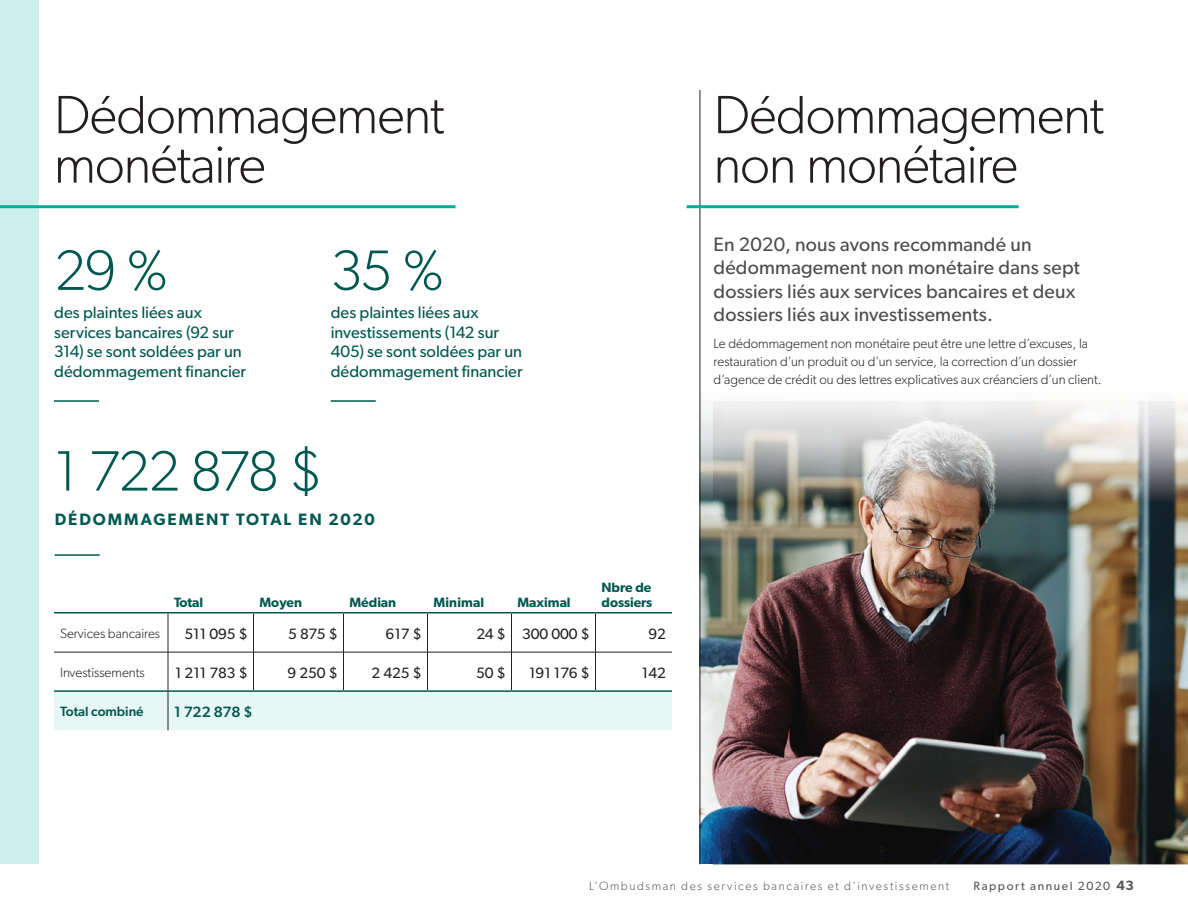
<style>
.page{position:relative;width:1188px;height:918px;background:#fff}
.page>*{position:absolute;margin:0;border:0;box-sizing:border-box;transform-origin:0 0}
.Green_Large_Text{font:300 57px "Gibson";letter-spacing:-.04em;color:#005850}
.H1-Page{font:300 54px/49.5px "Gibson";letter-spacing:-.02em;color:#231f20}
.First_Para{font:19.5px/23.4px "Gibson";letter-spacing:.01em;color:#4b4c4d}
.Green_-_12pt_copy{font:16.5px/19.5px "Gibson";color:#005850}
.Green_ALLCAP_head{font:600 16.5px "Gibson";letter-spacing:.115em;color:#005850}
.body_copy{font:15px "Gibson";color:#231f20}
.body_copy-2{font:500 15px "Gibson";letter-spacing:-.015em;color:#005850}
.body_copy-3{font:300 13.5px/18px "Gibson";color:#231f20}
.t1{font:600 13.5px/15px "Gibson";color:#005850}
.body_copy-4{font:500 13.5px "Gibson";color:#005850}
.t2{font:300 12px "Gibson";letter-spacing:.135em;color:#57585a}
.t3{font:12px "Gibson";letter-spacing:.135em;color:#57585a}
.s1{font-weight:600;font-size:13.5px}
</style>
<div class="page">
<img style="left:701px;top:503px;width:13px;height:361px">
<hr style="left:700px;top:90px;width:1px;height:774px;background:#231f20">
<div style="left:0;top:0;width:39px;height:864px;background:#ccefeb"></div>
<hr style="left:54px;top:400px;width:45px;height:2px;background:#005850">
<hr style="left:331px;top:400px;width:45px;height:2px;background:#005850">
<hr style="left:55px;top:554px;width:45px;height:2px;background:#005850">
<hr style="left:0;top:205px;width:456px;height:3px;background:#00b09a">
<div style="left:54px;top:692px;width:618px;height:38px;background:#e6f7f5"></div>
<hr style="left:595px;top:614px;width:1px;height:38px;background:#231f20">
<hr style="left:595px;top:652px;width:1px;height:38px;background:#231f20">
<hr style="left:54px;top:612px;width:114px;height:2px;background:#005850">
<hr style="left:168px;top:612px;width:86px;height:2px;background:#005850">
<hr style="left:254px;top:612px;width:90px;height:2px;background:#005850">
<hr style="left:344px;top:612px;width:84px;height:2px;background:#005850">
<hr style="left:428px;top:612px;width:84px;height:2px;background:#005850">
<hr style="left:512px;top:612px;width:84px;height:2px;background:#005850">
<hr style="left:596px;top:612px;width:76px;height:2px;background:#005850">
<hr style="left:54px;top:690px;width:114px;height:2px;background:#005850">
<hr style="left:168px;top:690px;width:86px;height:2px;background:#005850">
<hr style="left:254px;top:690px;width:90px;height:2px;background:#005850">
<hr style="left:344px;top:690px;width:84px;height:2px;background:#005850">
<hr style="left:428px;top:690px;width:84px;height:2px;background:#005850">
<hr style="left:512px;top:690px;width:84px;height:2px;background:#005850">
<hr style="left:596px;top:690px;width:76px;height:2px;background:#005850">
<hr style="left:168px;top:614px;width:1px;height:38px;background:#231f20">
<hr style="left:253px;top:614px;width:1px;height:38px;background:#231f20">
<hr style="left:343px;top:614px;width:1px;height:38px;background:#231f20">
<hr style="left:427px;top:614px;width:1px;height:38px;background:#231f20">
<hr style="left:511px;top:614px;width:1px;height:38px;background:#231f20">
<hr style="left:54px;top:652px;width:114px;height:1px;background:#231f20">
<hr style="left:168px;top:652px;width:86px;height:1px;background:#231f20">
<hr style="left:168px;top:652px;width:1px;height:39px;background:#231f20">
<hr style="left:254px;top:652px;width:90px;height:1px;background:#231f20">
<hr style="left:253px;top:652px;width:1px;height:38px;background:#231f20">
<hr style="left:344px;top:652px;width:84px;height:1px;background:#231f20">
<hr style="left:343px;top:652px;width:1px;height:38px;background:#231f20">
<hr style="left:428px;top:652px;width:84px;height:1px;background:#231f20">
<hr style="left:427px;top:652px;width:1px;height:38px;background:#231f20">
<hr style="left:512px;top:652px;width:84px;height:1px;background:#231f20">
<hr style="left:511px;top:652px;width:1px;height:38px;background:#231f20">
<hr style="left:596px;top:652px;width:76px;height:1px;background:#231f20">
<hr style="left:168px;top:691px;width:1px;height:39px;background:#231f20">
<hr style="left:687px;top:205px;width:332px;height:3px;background:#00b09a">
<img style="left:714px;top:402px;width:474px;height:462px">
<p class="H1-Page" style="left:54px;top:89px;width:392px">Dédommagement monétaire</p>
<p class="Green_Large_Text" style="left:54px;top:236px;width:115px">29 %</p>
<p class="Green_-_12pt_copy" style="left:54px;top:302px;width:193px">des plaintes liées aux services bancaires (92 sur<br>314) se sont soldées par un dédommagement financier</p>
<p class="Green_Large_Text" style="left:331px;top:236px;width:115px">35 %</p>
<p class="Green_-_12pt_copy" style="left:331px;top:302px;width:193px">des plaintes liées aux investissements (142 sur<br>405) se sont soldées par un dédommagement financier</p>
<p class="Green_Large_Text" style="left:55px;top:437px;width:268px">1 722 878 $</p>
<p class="Green_ALLCAP_head" style="left:55px;top:510px;width:321px">DÉDOMMAGEMENT TOTAL EN 2020</p>
<p class="t1" style="left:174px;top:594px;width:31px">Total</p>
<p class="t1" style="left:260px;top:594px;width:44px">Moyen</p>
<p class="t1" style="left:350px;top:594px;width:48px">Médian</p>
<p class="t1" style="left:434px;top:594px;width:52px">Minimal</p>
<p class="t1" style="left:518px;top:594px;width:55px">Maximal</p>
<p class="t1" style="left:602px;top:579px;width:52px">Nbre de dossiers</p>
<p class="body_copy-3" style="left:60px;top:624px;width:102px">Services bancaires</p>
<p class="body_copy" style="left:185px;top:624px;width:64px">511 095 $</p>
<p class="body_copy" style="left:288px;top:624px;width:51px">5 875 $</p>
<p class="body_copy" style="left:386px;top:624px;width:37px">617 $</p>
<p class="body_copy" style="left:476px;top:624px;width:31px">24 $</p>
<p class="body_copy" style="left:522px;top:624px;width:69px">300 000 $</p>
<p class="body_copy" style="left:649px;top:624px;width:19px">92</p>
<p class="body_copy-3" style="left:60px;top:663px;width:86px">Investissements</p>
<p class="body_copy" style="left:175px;top:663px;width:74px">1 211 783 $</p>
<p class="body_copy" style="left:288px;top:663px;width:51px">9 250 $</p>
<p class="body_copy" style="left:372px;top:663px;width:51px">2 425 $</p>
<p class="body_copy" style="left:476px;top:663px;width:31px">50 $</p>
<p class="body_copy" style="left:529px;top:663px;width:62px">191 176 $</p>
<p class="body_copy" style="left:642px;top:663px;width:26px">142</p>
<p class="body_copy-4" style="left:60px;top:703px;width:85px">Total combiné</p>
<p class="body_copy-2" style="left:174px;top:702px;width:80px">1 722 878 $</p>
<p class="H1-Page" style="left:714px;top:89px;width:392px">Dédommagement non monétaire</p>
<p class="First_Para" style="left:714px;top:232px;width:368px">En 2020, nous avons recommandé un dédommagement non monétaire dans sept dossiers liés aux services bancaires et deux dossiers liés aux investissements.</p>
<p class="body_copy-3" style="left:714px;top:334px;width:390px">Le dédommagement non monétaire peut être une lettre d’excuses, la restauration d’un produit ou d’un service, la correction d’un dossier d’agence de crédit ou des lettres explicatives aux créanciers d’un client.</p>
<p class="t2" style="left:589px;top:878px;width:361px">L’Ombudsman des services bancaires et d’investissement</p>
<p class="t3" style="left:974px;top:878px;width:162px">Rapport annuel 2020 <span class="s1">43</span></p>
</div>
